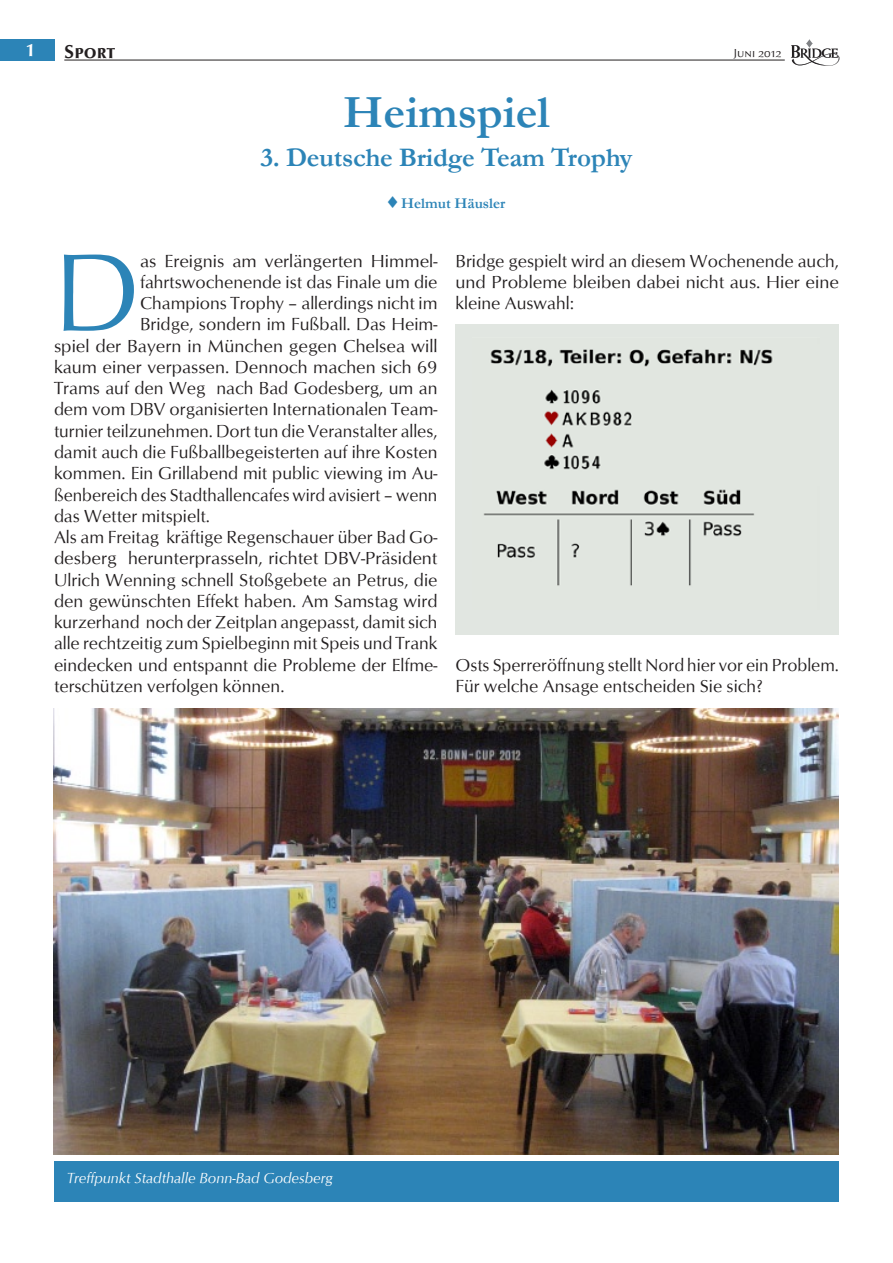
<style>
.page{position:relative;width:893px;height:1263px;background:#fff}
.page>*{position:absolute;margin:0;border:0;box-sizing:border-box;transform-origin:0 0}
.t1{font:113.1px "Opus";color:#2c84b7}
.t2{font:700 46.5px "Garamond";color:#2c84b7}
.t3{font:700 27px "Garamond";letter-spacing:-.01em;color:#2c84b7}
.t4{font:700 19.5px "Opus Sm Caps";color:#231f20}
.t5{font:18px/21.3px "Opus";color:#231f20;text-align:justify}
.t6{font:700 18px "Opus";color:#fff}
.t7{font:italic 15px "Opus";color:#fff}
.t8{font:700 15px "Garamond";color:#2c84b7}
.t9{font:12px "Opus Sm Caps";color:#231f20}
</style>
<div class="page">
<div style="left:0;top:39px;width:54px;height:21px;background:#2c84b7"></div>
<svg style="left:806px;top:39px;width:7px;height:9px"></svg>
<svg style="left:791px;top:45px;width:49px;height:21px"></svg>
<hr style="left:64px;top:60px;width:721px;height:1px;background:#231f20">
<div style="left:54px;top:1161px;width:785px;height:40px;background:#2c84b7"></div>
<svg style="left:825px;top:1201px;width:14px;height:1px"></svg>
<img style="left:53px;top:709px;width:786px;height:445px">
<div style="left:455px;top:324px;width:384px;height:310px;background:#e1e6e1"></div>
<img style="left:483px;top:349px;width:290px;height:237px">
<p class="t6" style="left:26px;top:39px;width:11px">1</p>
<p class="t4" style="left:64px;top:40px;width:52px">Sport</p>
<p class="t9" style="left:734px;top:46px;width:50px">Juni 2012</p>
<h2 class="t2" style="left:343px;top:84px;width:208px">Heimspiel</h2>
<h3 class="t3" style="left:260px;top:142px;width:374px">3. Deutsche Bridge Team Trophy</h3>
<p class="t8" style="left:401px;top:194px;width:106px">Helmut Häusler</p>
<h1 class="t1" style="left:54px;top:227px;width:88px">D</h1>
<p class="t5" style="left:140px;top:250px;width:299px">as Ereignis am verlängerten Himmel-</p>
<p class="t5" style="left:140px;top:271px;width:299px">fahrtswochenende ist das Finale um die</p>
<p class="t5" style="left:140px;top:292px;width:299px">Champions Trophy – allerdings nicht im</p>
<p class="t5" style="left:140px;top:314px;width:299px">Bridge, sondern im Fußball. Das Heim-</p>
<p class="t5" style="left:54px;top:335px;width:385px">spiel der Bayern in München gegen Chelsea will</p>
<p class="t5" style="left:54px;top:356px;width:385px">kaum einer verpassen. Dennoch machen sich 69</p>
<p class="t5" style="left:54px;top:378px;width:385px">Trams auf den Weg nach Bad Godesberg, um an</p>
<p class="t5" style="left:54px;top:399px;width:385px">dem vom DBV organisierten Internationalen Team-</p>
<p class="t5" style="left:54px;top:420px;width:385px">turnier teilzunehmen. Dort tun die Veranstalter alles,</p>
<p class="t5" style="left:54px;top:441px;width:385px">damit auch die Fußballbegeisterten auf ihre Kosten</p>
<p class="t5" style="left:54px;top:463px;width:385px">kommen. Ein Grillabend mit public viewing im Au-</p>
<p class="t5" style="left:54px;top:484px;width:385px">ßenbereich des Stadthallencafes wird avisiert – wenn</p>
<p class="t5" style="left:54px;top:505px;width:157px">das Wetter mitspielt.</p>
<p class="t5" style="left:54px;top:526px;width:385px">Als am Freitag kräftige Regenschauer über Bad Go-</p>
<p class="t5" style="left:54px;top:548px;width:385px">desberg herunterprasseln, richtet DBV-Präsident</p>
<p class="t5" style="left:54px;top:569px;width:385px">Ulrich Wenning schnell Stoßgebete an Petrus, die</p>
<p class="t5" style="left:54px;top:590px;width:385px">den gewünschten Effekt haben. Am Samstag wird</p>
<p class="t5" style="left:54px;top:611px;width:385px">kurzerhand noch der Zeitplan angepasst, damit sich</p>
<p class="t5" style="left:54px;top:633px;width:385px">alle rechtzeitig zum Spielbeginn mit Speis und Trank</p>
<p class="t5" style="left:54px;top:654px;width:385px">eindecken und entspannt die Probleme der Elfme-</p>
<p class="t5" style="left:54px;top:675px;width:232px">terschützen verfolgen können.</p>
<p class="t5" style="left:455px;top:250px;width:385px">Bridge gespielt wird an diesem Wochenende auch, und Probleme bleiben dabei nicht aus. Hier eine kleine Auswahl:</p>
<p class="t5" style="left:455px;top:654px;width:385px">Osts Sperreröffnung stellt Nord hier vor ein Problem.<br>Für welche Ansage entscheiden Sie sich?</p>
<p class="t7" style="left:67px;top:1170px;width:268px">Treffpunkt Stadthalle Bonn-Bad Godesberg</p>
</div>
